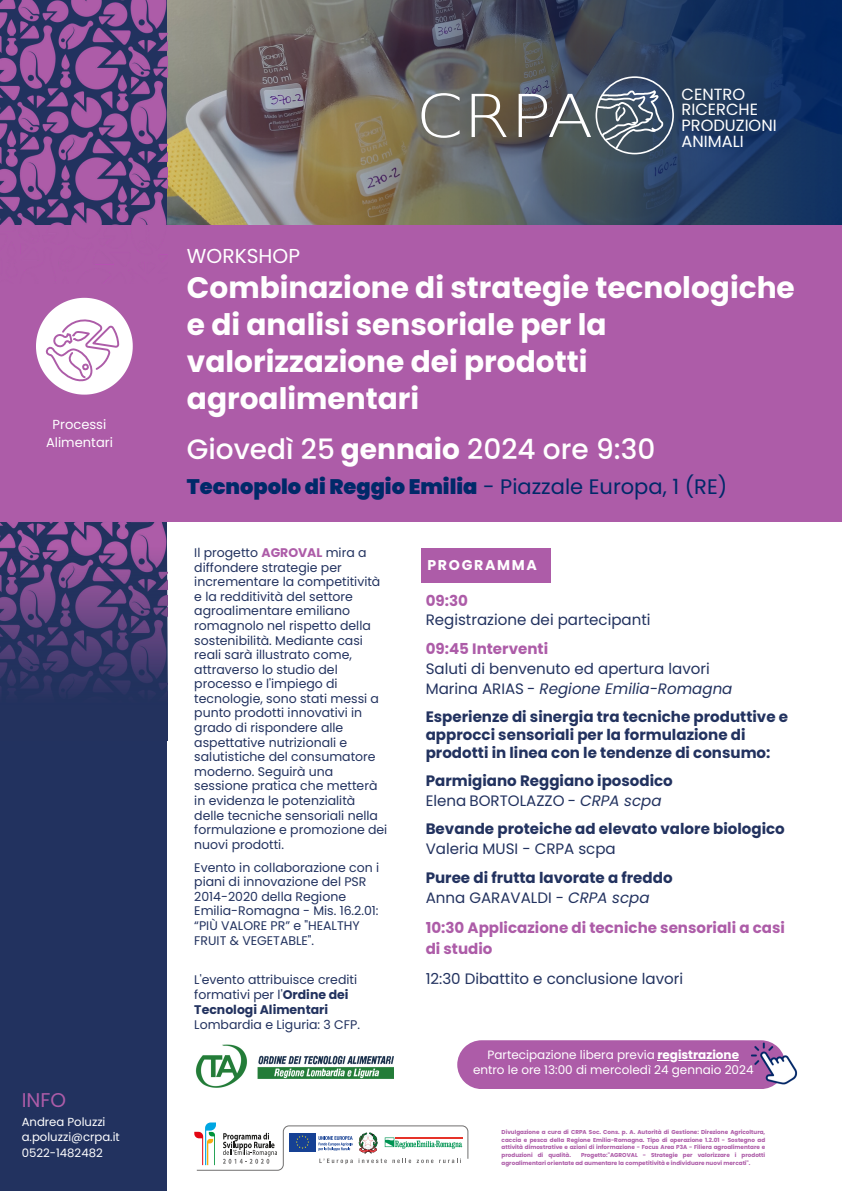
<style>
.page{position:relative;width:842px;height:1191px;background:#fff}
.page>*{position:absolute;margin:0;border:0;box-sizing:border-box;transform-origin:0 0}
.t1{font:700 29.6px/36.8px "Poppins";color:#fff}
.t2{font:500 28px "Poppins";color:#fff}
.t3{font:900 21px "Poppins";color:#002969}
.t4{font:20.1px "Poppins";color:#fff}
.t5{font:19.9px "Poppins";color:#ad5ca8}
.t6{font:16.2px "Poppins";color:#fff}
.t7{font:700 15.1px/18.1px "Poppins";color:#22325f}
.t8{font:15.1px "Poppins";color:#22325f}
.t9{font:700 15.1px/21px "Poppins";color:#ad5ca8}
.t10{font:italic 15.1px "Poppins";color:#22325f}
.t11{font:700 14.1px "Poppins";letter-spacing:.12em;color:#fff}
.t12{font:13.1px "Poppins";color:#fff}
.t13{font:12.5px/14.6px "Poppins";color:#22325f}
.t14{font:12px "Poppins";color:#fff}
.t15{font:11.7px "Poppins";color:#fff}
.t16{font:700 5.7px/7.6px "Poppins";color:#ad5ca8;text-align:justify}
.s1{font-weight:700}
.s2{font-weight:400}
.s3{font-weight:700;color:#ad5ca8}
.s4{font-style:normal}
.s5{font-style:italic}
</style>
<div class="page">
<svg style="left:194px;top:1122px;width:274px;height:48px"></svg>
<img style="left:167px;top:0;width:675px;height:225px">
<div style="left:0;top:0;width:167px;height:1190px;background:#22325f"></div>
<div style="left:0;top:225px;width:842px;height:297px;background:#ad5ca8"></div>
<svg style="left:421px;top:93px;width:39px;height:45px;background:#828481"></svg>
<svg style="left:472px;top:94px;width:35px;height:43px"></svg>
<svg style="left:519px;top:76px;width:155px;height:78px;background:#5e6974"></svg>
<img style="left:0;top:0;width:167px;height:265px">
<img style="left:0;top:522px;width:164px;height:7px">
<img style="left:0;top:529px;width:167px;height:163px">
<svg style="left:36px;top:298px;width:97px;height:96px"></svg>
<div style="left:421px;top:548px;width:130px;height:34px;background:#ad5ca8"></div>
<div style="left:457px;top:1040px;width:316px;height:48px;background:#ad5ca8"></div>
<img style="left:751px;top:1040px;width:47px;height:46px">
<img style="left:195px;top:1044px;width:198px;height:44px">
<hr style="left:657px;top:1060px;width:82px;height:1px;background:#fff">
<p class="t12" style="left:53px;top:415px;width:55px">Processi</p>
<p class="t12" style="left:46px;top:432px;width:68px">Alimentari</p>
<p class="t5" style="left:22px;top:1085px;width:46px">INFO</p>
<p class="t15" style="left:22px;top:1113px;width:85px">Andrea Poluzzi</p>
<p class="t15" style="left:22px;top:1128px;width:100px">a.poluzzi@crpa.it</p>
<p class="t15" style="left:22px;top:1144px;width:83px">0522-1482482</p>
<p class="t4" style="left:187px;top:242px;width:115px">WORKSHOP</p>
<p class="t6" style="left:681px;top:82px;width:65px">CENTRO</p>
<p class="t6" style="left:681px;top:98px;width:78px">RICERCHE</p>
<p class="t6" style="left:681px;top:114px;width:97px">PRODUZIONI</p>
<p class="t6" style="left:681px;top:130px;width:64px">ANIMALI</p>
<p class="t1" style="left:187px;top:269px;width:609px">Combinazione di strategie tecnologiche e di analisi sensoriale per la valorizzazione dei prodotti agroalimentari</p>
<p class="t2" style="left:187px;top:429px;width:470px">Giovedì 25 <span class="s1">gennaio</span> 2024 ore 9:30</p>
<p class="t3" style="left:187px;top:472px;width:542px">Tecnopolo di Reggio Emilia <span class="s2">- Piazzale Europa, 1 (RE)</span></p>
<p class="t13" style="left:194px;top:545px;width:195px">Il progetto <span class="s3">AGROVAL</span> mira a diffondere strategie per incrementare la competitività e la redditività del settore agroalimentare emiliano romagnolo nel rispetto della sostenibilità. Mediante casi reali sarà illustrato come, attraverso lo studio del processo e l'impiego di tecnologie, sono stati messi a punto prodotti innovativi in grado di rispondere alle aspettative nutrizionali e salutistiche del consumatore moderno. Seguirà una sessione pratica che metterà in evidenza le potenzialità delle tecniche sensoriali nella formulazione e promozione dei nuovi prodotti.</p>
<p class="t13" style="left:194px;top:859px;width:186px">Evento in collaborazione con i piani di innovazione del PSR<br>2014-2020 della Regione<br>Emilia-Romagna - Mis. 16.2.01: “PIÙ VALORE PR” e "HEALTHY<br>FRUIT &amp; VEGETABLE".</p>
<p class="t11" style="left:427px;top:555px;width:111px">PROGRAMMA</p>
<p class="t9" style="left:426px;top:590px;width:44px">09:30</p>
<p class="t8" style="left:426px;top:609px;width:226px">Registrazione dei partecipanti</p>
<p class="t9" style="left:426px;top:638px;width:124px">09:45 Interventi</p>
<p class="t8" style="left:426px;top:657px;width:286px">Saluti di benvenuto ed apertura lavori</p>
<p class="t10" style="left:426px;top:677px;width:308px"><span class="s4">Marina ARIAS -</span> Regione Emilia-Romagna</p>
<p class="t7" style="left:426px;top:707px;width:364px">Esperienze di sinergia tra tecniche produttive e approcci sensoriali per la formulazione di prodotti in linea con le tendenze di consumo:</p>
<p class="t7" style="left:426px;top:771px;width:249px">Parmigiano Reggiano iposodico</p>
<p class="t8" style="left:426px;top:789px;width:237px">Elena BORTOLAZZO - <span class="s5">CRPA scpa</span></p>
<p class="t7" style="left:426px;top:819px;width:361px">Bevande proteiche ad elevato valore biologico</p>
<p class="t8" style="left:426px;top:838px;width:192px">Valeria MUSI - CRPA scpa</p>
<p class="t7" style="left:426px;top:868px;width:248px">Puree di frutta lavorate a freddo</p>
<p class="t8" style="left:426px;top:886px;width:225px">Anna GARAVALDI - <span class="s5">CRPA scpa</span></p>
<p class="t9" style="left:426px;top:917px;width:361px">10:30 Applicazione di tecniche sensoriali a casi di studio</p>
<p class="t13" style="left:194px;top:972px;width:164px">L'evento attribuisce crediti</p>
<p class="t8" style="left:426px;top:968px;width:259px">12:30 Dibattito e conclusione lavori</p>
<p class="t13" style="left:194px;top:987px;width:167px;line-height:15px">formativi per l'<span class="s1">Ordine dei<br>Tecnologi Alimentari<br></span>Lombardia e Liguria: 3 CFP.</p>
<p class="t14" style="left:487px;top:1046px;width:253px">Partecipazione libera previa <span class="s1">registrazione</span></p>
<p class="t14" style="left:473px;top:1060px;width:282px">entro le ore 13:00 di mercoledì 24 gennaio 2024</p>
<p class="t16" style="left:502px;top:1128px;width:265px">Divulgazione a cura di CRPA Soc. Cons. p. A. Autorità di Gestione: Direzione Agricoltura, caccia e pesca della Regione Emilia-Romagna. Tipo di operazione 1.2.01 - Sostegno ad attività dimostrative e azioni di informazione - Focus Area P3A - Filiera agroalimentare e produzioni di qualità.</p>
<p class="t16" style="left:502px;top:1150px;width:265px;text-indent:79px">Progetto:"AGROVAL - Strategie per valorizzare i prodotti agroalimentari orientate ad aumentare la competitività e individuare nuovi mercati".</p>
</div>
